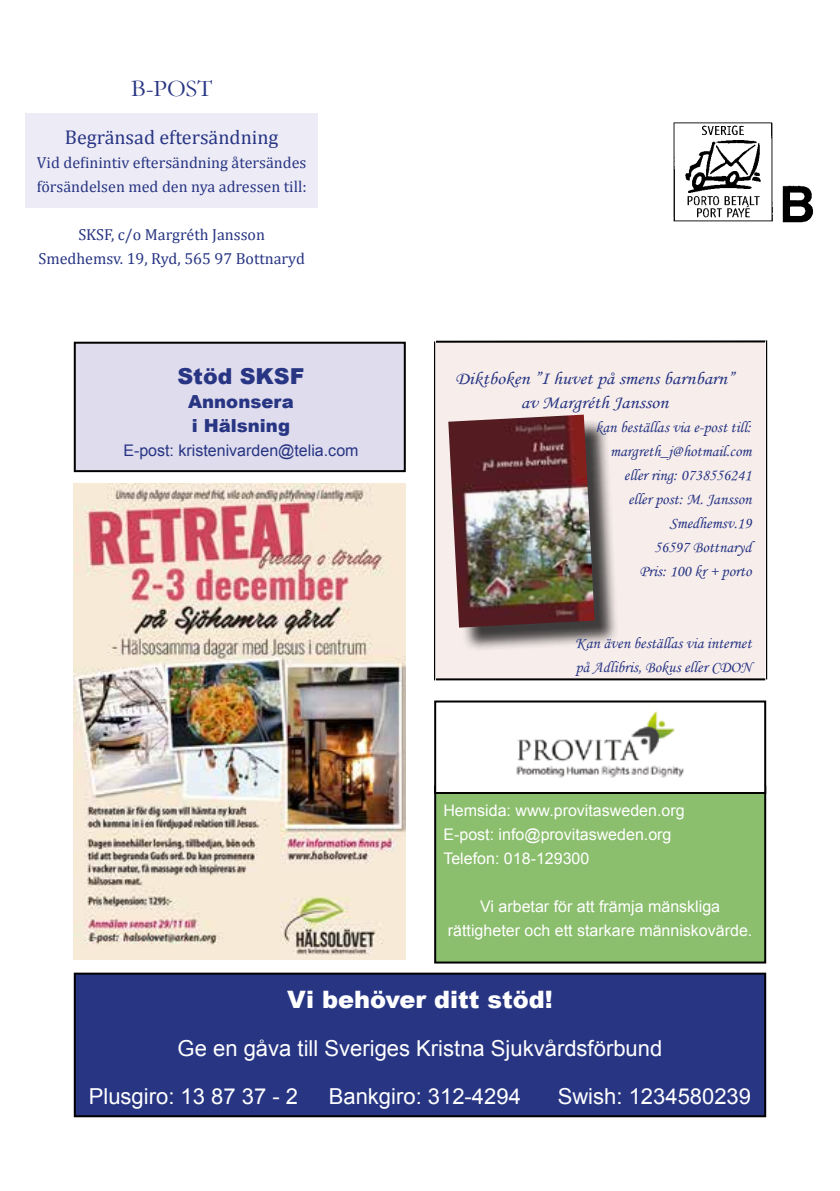
<style>
.page{position:relative;width:840px;height:1191px;background:#fff}
.page>*{position:absolute;margin:0;border:0;box-sizing:border-box;transform-origin:0 0}
.t1{font:900 24px "Arial";color:#fff}
.t2{font:24px "Garamond";color:#283583}
.t3{font:22px/48px "Arial";color:#fff}
.t4{font:900 22px "Arial";color:#283583}
.t5{font:20px "Cambria";color:#283583}
.t6{font:18px/24px "Monotype Corsiva";color:#283583;text-align:center;scale:1.1 1}
.t7{font:900 18px/24px "Arial";color:#283583}
.t8{font:16px/24px "Monotype Corsiva";color:#283583;text-align:right}
.t9{font:16px/24px "Arial";color:#fff}
.t10{font:16px/24px "Cambria";color:#283583}
.t11{font:16px "Arial";color:#283583}
</style>
<div class="page">
<div style="left:75px;top:973px;width:689px;height:143px;background:#283583"></div>
<div style="left:74px;top:972px;width:691px;height:145px;border:2px solid #000"></div>
<img style="left:673px;top:122px;width:140px;height:101px">
<div style="left:26px;top:113px;width:291px;height:95px;background:#edecf6"></div>
<div style="left:435px;top:786px;width:329px;height:176px;background:#8bbe6d"></div>
<div style="left:434px;top:785px;width:331px;height:178px;border:2px solid #000"></div>
<div style="left:435px;top:701px;width:329px;height:92px;background:#fff"></div>
<img style="left:516px;top:711px;width:168px;height:67px">
<div style="left:434px;top:700px;width:331px;height:94px;border:2px solid #000"></div>
<img style="left:74px;top:483px;width:331px;height:476px">
<div style="left:75px;top:343px;width:329px;height:128px;background:#dedced"></div>
<div style="left:74px;top:342px;width:331px;height:130px;border:2px solid #000"></div>
<div style="left:433px;top:341px;width:333px;height:338px;background:#f7eeec"></div>
<div style="left:452px;top:418px;width:167px;height:234px;background:#000;opacity:.75"></div>
<img style="left:448px;top:414px;width:146px;height:213px">
<hr style="left:433px;top:340px;width:332px;height:3px;background:#fff">
<hr style="left:764px;top:340px;width:2px;height:339px;background:#fff">
<hr style="left:433px;top:678px;width:331px;height:2px;background:#fff">
<hr style="left:433px;top:341px;width:2px;height:339px;background:#fff">
<h1 class="t2" style="left:131px;top:74px;width:82px">B-POST</h1>
<p class="t5" style="left:65px;top:125px;width:215px">Begränsad eftersändning</p>
<p class="t10" style="left:37px;top:150px;width:271px">Vid definintiv eftersändning återsändes försändelsen med den nya adressen till:</p>
<p class="t10" style="left:38px;top:222px;width:268px;text-align:center">SKSF, c/o Margréth Jansson<br>Smedhemsv. 19, Ryd, 565 97 Bottnaryd</p>
<h2 class="t4" style="left:177px;top:360px;width:129px">Stöd SKSF</h2>
<p class="t7" style="left:188px;top:389px;width:107px">Annonsera i Hälsning</p>
<p class="t11" style="left:123px;top:440px;width:236px">E-post: kristenivarden@telia.com</p>
<p class="t6" style="left:455px;top:367px;width:255px">Diktboken ”I huvet på smens barnbarn” av Margréth Jansson</p>
<p class="t8" style="left:595px;top:415px;width:157px">kan beställas via e-post till: margreth_j@hotmail.com eller ring: 0738556241<br>eller post: M. Jansson<br>Smedhemsv.19<br>56597 Bottnaryd<br>Pris: 100 kr + porto</p>
<p class="t8" style="left:575px;top:631px;width:178px;text-align:left">Kan även beställas via internet på Adlibris, Bokus eller CDON</p>
<p class="t9" style="left:443px;top:799px;width:242px">Hemsida: www.provitasweden.org<br>E-post: info@provitasweden.org<br>Telefon: 018-129300</p>
<p class="t9" style="left:447px;top:895px;width:306px;text-align:center">Vi arbetar för att främja mänskliga rättigheter och ett starkare människovärde.</p>
<h1 class="t1" style="left:287px;top:982px;width:267px">Vi behöver ditt stöd!</h1>
<h2 class="t3" style="left:89px;top:1025px;width:574px;text-indent:89px">Ge en gåva till Sveriges Kristna Sjukvårdsförbund<br>Plusgiro: 13 87 37 - 2</h2>
<h2 class="t3" style="left:328px;top:1073px;width:193px">Bankgiro: 312-4294</h2>
<h2 class="t3" style="left:557px;top:1073px;width:195px">Swish: 1234580239</h2>
</div>
